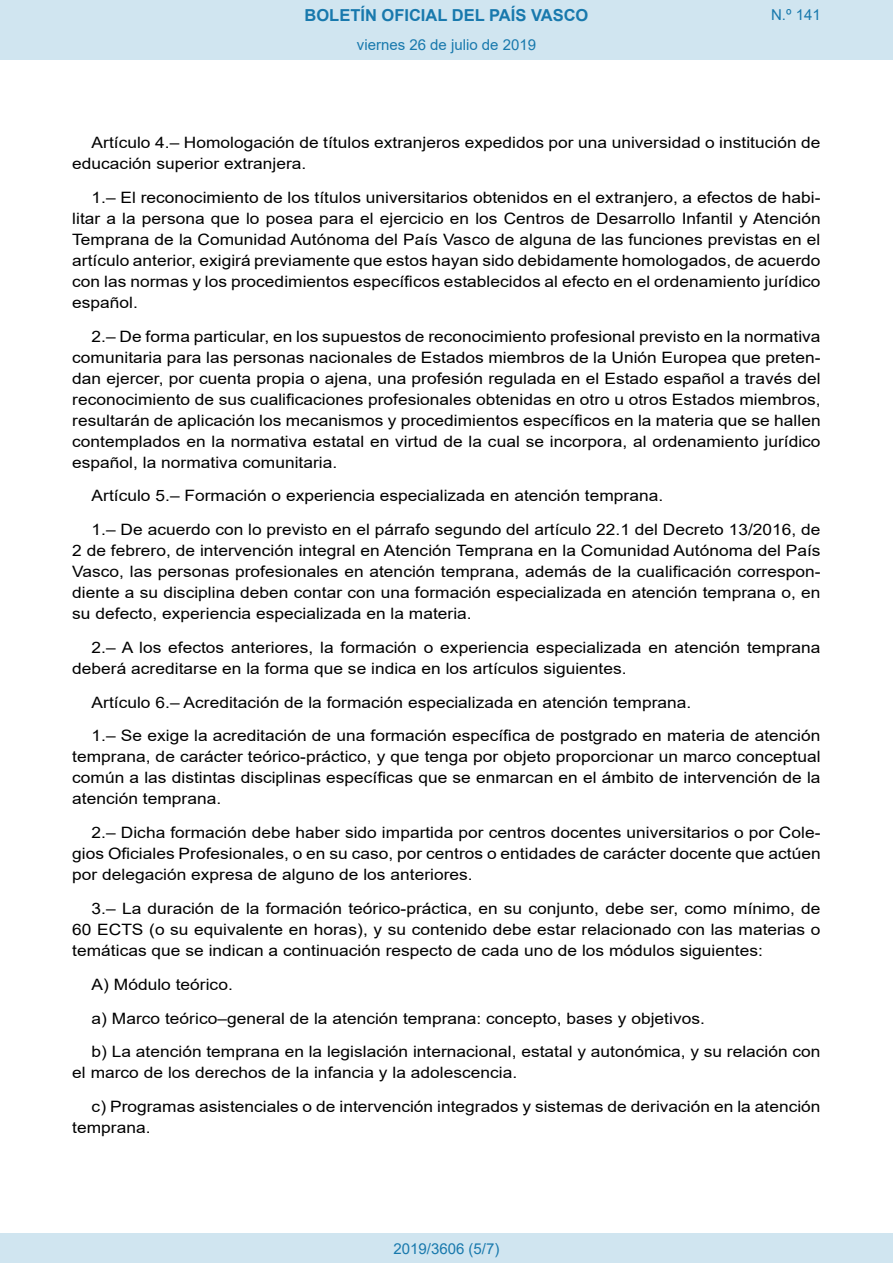
<style>
.page{position:relative;width:893px;height:1263px;background:#fff}
.page>*{position:absolute;margin:0;border:0;box-sizing:border-box;transform-origin:0 0}
.t1{font:700 16.5px "Arial";color:#1879ad}
.BOPVDetalle{font:15.6px/21px "Arial";color:#000;text-align:justify;scale:1.11 1}
.Paginacion_Centro{font:15px "Arial";color:#1879ad}
</style>
<div class="page">
<div style="left:0;top:0;width:893px;height:60px;background:#d0e5f0"></div>
<div style="left:0;top:1233px;width:893px;height:30px;background:#d0e5f0"></div>
<p class="t1" style="left:305px;top:3px;width:285px">BOLETÍN OFICIAL DEL PAÍS VASCO</p>
<p class="Paginacion_Centro" style="left:357px;top:35px;width:181px">viernes 26 de julio de 2019</p>
<p class="Paginacion_Centro" style="left:771px;top:5px;width:51px">N.º 141</p>
<p class="BOPVDetalle" style="left:72px;top:132px;width:676px;text-indent:19px">Artículo 4.– Homologación de títulos extranjeros expedidos por una universidad o institución de educación superior extranjera.</p>
<p class="BOPVDetalle" style="left:72px;top:187px;width:676px;text-indent:19px">1.– El reconocimiento de los títulos universitarios obtenidos en el extranjero, a efectos de habi&shy;litar a la persona que lo posea para el ejercicio en los Centros de Desarrollo Infantil y Atención Temprana de la Comunidad Autónoma del País Vasco de alguna de las funciones previstas en el artículo anterior, exigirá previamente que estos hayan sido debidamente homologados, de acuerdo con las normas y los procedimientos específicos establecidos al efecto en el ordenamiento jurídico español.</p>
<p class="BOPVDetalle" style="left:72px;top:326px;width:676px;text-indent:19px">2.– De forma particular, en los supuestos de reconocimiento profesional previsto en la normativa comunitaria para las personas nacionales de Estados miembros de la Unión Europea que preten&shy;dan ejercer, por cuenta propia o ajena, una profesión regulada en el Estado español a través del reconocimiento de sus cualificaciones profesionales obtenidas en otro u otros Estados miembros, resultarán de aplicación los mecanismos y procedimientos específicos en la materia que se hallen contemplados en la normativa estatal en virtud de la cual se incorpora, al ordenamiento jurídico español, la normativa comunitaria.</p>
<p class="BOPVDetalle" style="left:92px;top:485px;width:516px">Artículo 5.– Formación o experiencia especializada en atención temprana.</p>
<p class="BOPVDetalle" style="left:72px;top:519px;width:676px;text-indent:19px">1.– De acuerdo con lo previsto en el párrafo segundo del artículo 22.1 del Decreto 13/2016, de 2 de febrero, de intervención integral en Atención Temprana en la Comunidad Autónoma del País Vasco, las personas profesionales en atención temprana, además de la cualificación correspon&shy;diente a su disciplina deben contar con una formación especializada en atención temprana o, en su defecto, experiencia especializada en la materia.</p>
<p class="BOPVDetalle" style="left:72px;top:637px;width:676px;text-indent:19px">2.– A los efectos anteriores, la formación o experiencia especializada en atención temprana deberá acreditarse en la forma que se indica en los artículos siguientes.</p>
<p class="BOPVDetalle" style="left:92px;top:692px;width:542px">Artículo 6.– Acreditación de la formación especializada en atención temprana.</p>
<p class="BOPVDetalle" style="left:72px;top:725px;width:676px;text-indent:19px">1.– Se exige la acreditación de una formación específica de postgrado en materia de atención temprana, de carácter teórico-práctico, y que tenga por objeto proporcionar un marco conceptual común a las distintas disciplinas específicas que se enmarcan en el ámbito de intervención de la atención temprana.</p>
<p class="BOPVDetalle" style="left:72px;top:822px;width:676px;text-indent:19px">2.– Dicha formación debe haber sido impartida por centros docentes universitarios o por Cole&shy;gios Oficiales Profesionales, o en su caso, por centros o entidades de carácter docente que actúen por delegación expresa de alguno de los anteriores.</p>
<p class="BOPVDetalle" style="left:72px;top:898px;width:676px;text-indent:19px">3.– La duración de la formación teórico-práctica, en su conjunto, debe ser, como mínimo, de 60 ECTS (o su equivalente en horas), y su contenido debe estar relacionado con las materias o temáticas que se indican a continuación respecto de cada uno de los módulos siguientes:</p>
<p class="BOPVDetalle" style="left:92px;top:974px;width:129px">A) Módulo teórico.</p>
<p class="BOPVDetalle" style="left:92px;top:1007px;width:554px">a) Marco teórico–general de la atención temprana: concepto, bases y objetivos.</p>
<p class="BOPVDetalle" style="left:72px;top:1041px;width:676px;text-indent:19px">b) La atención temprana en la legislación internacional, estatal y autonómica, y su relación con el marco de los derechos de la infancia y la adolescencia.</p>
<p class="BOPVDetalle" style="left:72px;top:1096px;width:676px;text-indent:19px">c) Programas asistenciales o de intervención integrados y sistemas de derivación en la atención temprana.</p>
<p class="Paginacion_Centro" style="left:393px;top:1238px;width:107px">2019/3606 (5/7)</p>
</div>
